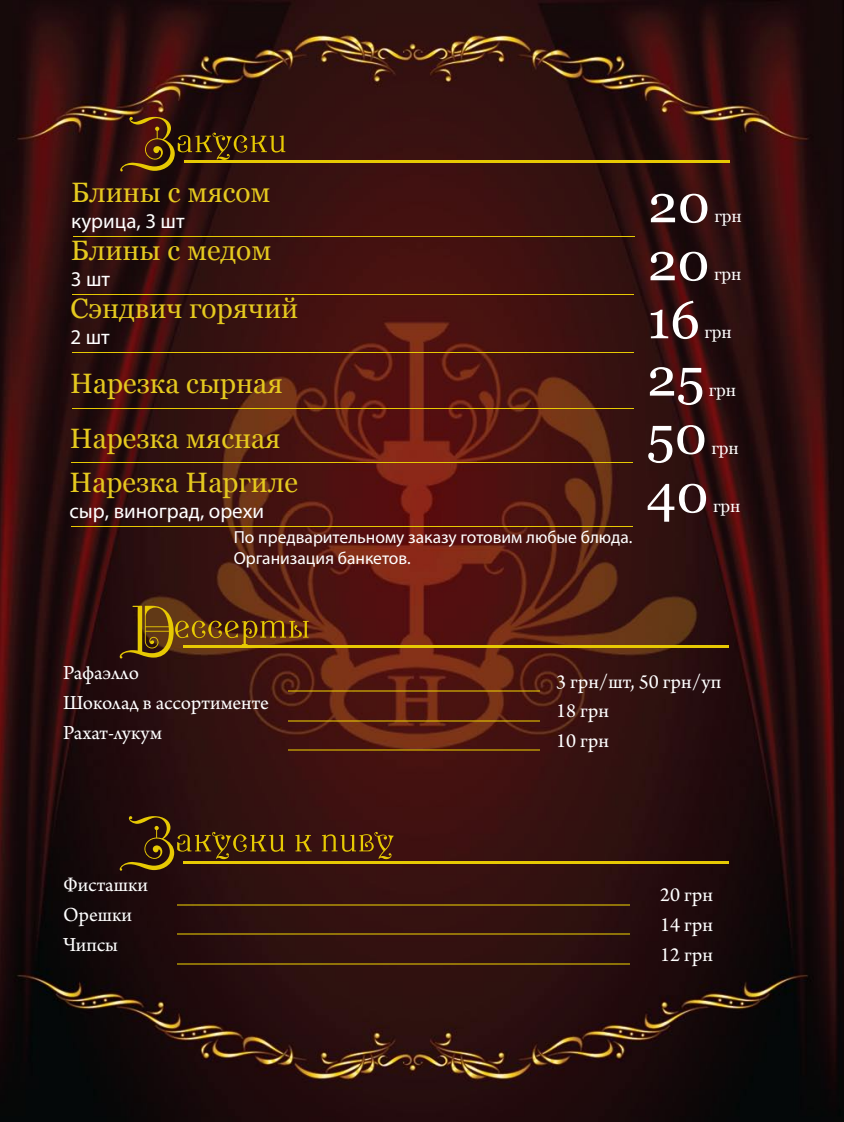
<style>
.page{position:relative;width:844px;height:1122px;background:#fff}
.page>*{position:absolute;margin:0;border:0;box-sizing:border-box;transform-origin:0 0}
.t1{font:59.5px "P22 Kilkenny Initial Cap";color:#e7c903}
.t2{font:52.85px "Georgia";color:#fff}
.t3{font:28px "Georgia";color:#e5c91f}
.t4{font:21px/29.8px "Arno Pro";color:#fff}
.t5{font:21px "Myriad Pro";color:#fff}
.t6{font:17.5px/21px "Myriad Pro";color:#fff}
.t7{font:16.8px "Georgia";color:#fff}
</style>
<div class="page">
<img style="left:0;top:0;width:843px;height:1121px">
<hr style="left:184px;top:160px;width:545px;height:2px;background:#e7c903">
<hr style="left:73px;top:236px;width:561px;height:1px;background:#e7c903">
<hr style="left:73px;top:294px;width:560px;height:1px;background:#e7c903">
<hr style="left:72px;top:352px;width:561px;height:1px;background:#e7c903">
<hr style="left:72px;top:408px;width:561px;height:1px;background:#e7c903">
<hr style="left:72px;top:462px;width:561px;height:1px;background:#e7c903">
<hr style="left:71px;top:526px;width:561px;height:1px;background:#e7c903">
<hr style="left:183px;top:860px;width:545px;height:3px;background:#e7c903">
<hr style="left:177px;top:903px;width:452px;height:1px;background:#e7c903">
<hr style="left:177px;top:933px;width:452px;height:1px;background:#e7c903">
<hr style="left:177px;top:963px;width:452px;height:1px;background:#e7c903">
<hr style="left:183px;top:645px;width:545px;height:3px;background:#e7c903">
<hr style="left:288px;top:690px;width:251px;height:1px;background:#e7c903">
<hr style="left:288px;top:719px;width:251px;height:2px;background:#e7c903">
<hr style="left:288px;top:749px;width:251px;height:1px;background:#e7c903">
<h1 class="t1" style="left:120px;top:108px;width:168px">Закуски</h1>
<h3 class="t3" style="left:71px;top:176px;width:201px">Блины с мясом</h3>
<p class="t5" style="left:71px;top:207px;width:115px">курица, 3 шт</p>
<h3 class="t3" style="left:71px;top:234px;width:202px">Блины с медом</h3>
<p class="t5" style="left:71px;top:265px;width:41px">3 шт</p>
<h3 class="t3" style="left:70px;top:292px;width:229px">Сэндвич горячий</h3>
<p class="t5" style="left:70px;top:323px;width:41px">2 шт</p>
<h2 class="t2" style="left:648px;top:174px;width:63px">20</h2>
<p class="t7" style="left:714px;top:207px;width:29px">грн</p>
<h2 class="t2" style="left:647px;top:232px;width:63px">20</h2>
<p class="t7" style="left:714px;top:265px;width:29px">грн</p>
<h2 class="t2" style="left:647px;top:290px;width:54px">16</h2>
<p class="t7" style="left:704px;top:323px;width:29px">грн</p>
<h3 class="t3" style="left:70px;top:367px;width:214px">Нарезка сырная</h3>
<h2 class="t2" style="left:647px;top:347px;width:59px">25</h2>
<p class="t7" style="left:708px;top:380px;width:29px">грн</p>
<h3 class="t3" style="left:70px;top:422px;width:212px">Нарезка мясная</h3>
<h2 class="t2" style="left:646px;top:405px;width:62px">50</h2>
<p class="t7" style="left:711px;top:438px;width:29px">грн</p>
<h3 class="t3" style="left:69px;top:466px;width:230px">Нарезка Наргиле</h3>
<p class="t5" style="left:69px;top:497px;width:196px">сыр, виноград, орехи</p>
<p class="t6" style="left:234px;top:526px;width:400px">По предварительному заказу готовим любые блюда.<br>Организация банкетов.</p>
<h2 class="t2" style="left:646px;top:464px;width:64px">40</h2>
<p class="t7" style="left:713px;top:497px;width:29px">грн</p>
<h1 class="t1" style="left:120px;top:593px;width:192px">Дессерты</h1>
<p class="t4" style="left:63px;top:659px;width:207px">Рафаэлло<br>Шоколад в ассортименте<br>Рахат-лукум</p>
<p class="t4" style="left:556px;top:667px;width:167px">3 грн/шт, 50 грн/уп<br>18 грн<br>10 грн</p>
<h1 class="t1" style="left:120px;top:807px;width:276px">Закуски к пиву</h1>
<p class="t4" style="left:63px;top:871px;width:86px">Фисташки<br>Орешки<br>Чипсы</p>
<p class="t4" style="left:660px;top:880px;width:54px;text-align:justify">20 грн 14 грн 12 грн</p>
</div>
